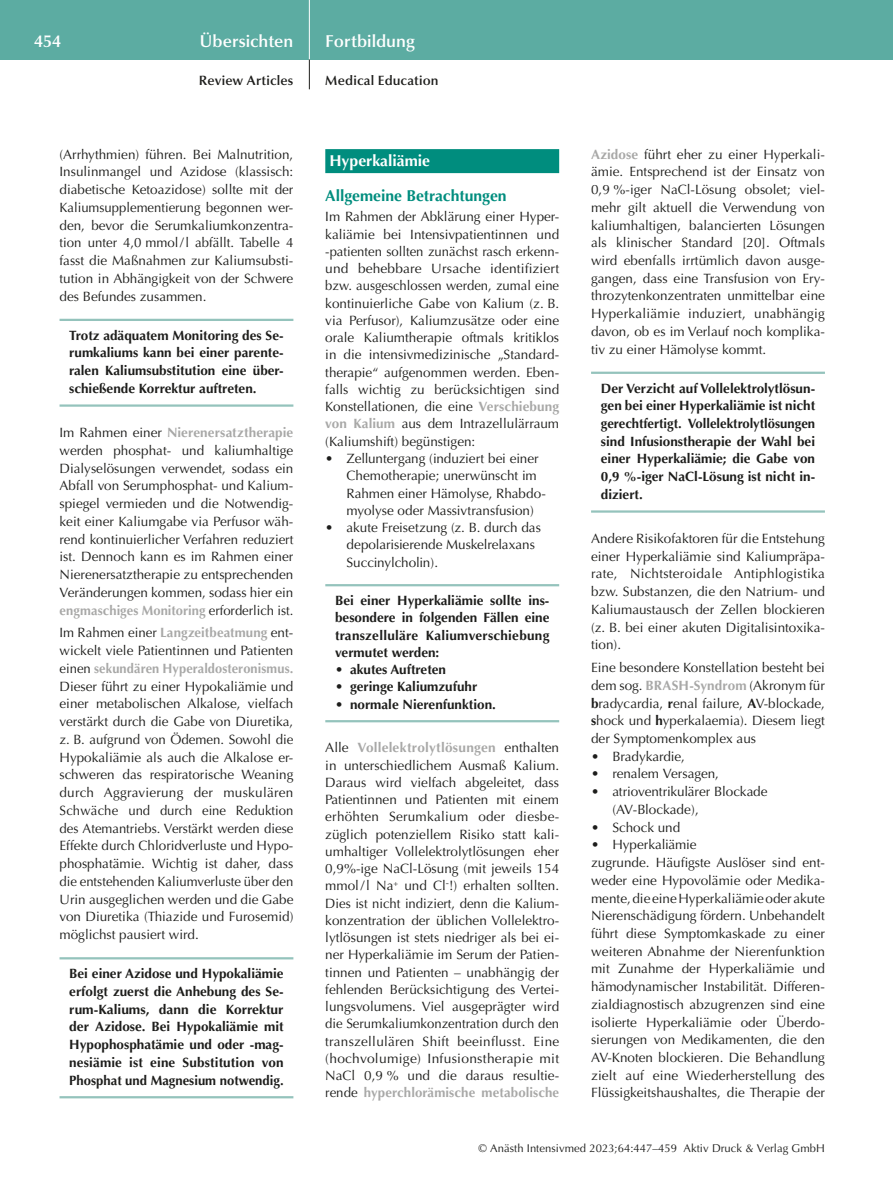
<style>
.page{position:relative;width:893px;height:1191px;background:#fff}
.page>*{position:absolute;margin:0;border:0;box-sizing:border-box;transform-origin:0 0}
.t1{font:600 17.25px "Optima";color:#fff}
.t2{font:700 15.75px "Optima";color:#008d7e}
.t3{font:700 15.75px "Optima";color:#fff}
.t4{font:13.5px/17.7px "Optima";color:#1d1d1b;text-align:justify}
.t5{font:700 13.5px/17.7px "Optima";color:#1d1d1b;text-align:justify}
.t6{font:600 13.5px "Optima";letter-spacing:.01em;color:#1d1d1b}
.t7{font:11.25px "Optima";letter-spacing:.005em;color:#1d1d1b}
.s1{font-weight:700;color:#a8a8a7}
.s2{font-weight:700}
</style>
<div class="page">
<div style="left:0;top:0;width:893px;height:60px;background:#5caca2"></div>
<hr style="left:309px;top:0;width:1px;height:60px;background:#fff">
<svg style="left:309px;top:60px;width:1px;height:29px"></svg>
<hr style="left:60px;top:319px;width:233px;height:2px;background:#94c3bc">
<hr style="left:60px;top:404px;width:233px;height:3px;background:#94c3bc">
<hr style="left:60px;top:957px;width:233px;height:2px;background:#94c3bc">
<hr style="left:60px;top:1096px;width:233px;height:2px;background:#94c3bc">
<div style="left:325px;top:149px;width:234px;height:24px;background:#008d7e"></div>
<hr style="left:325px;top:584px;width:234px;height:2px;background:#94c3bc">
<hr style="left:325px;top:720px;width:234px;height:2px;background:#94c3bc">
<hr style="left:591px;top:372px;width:234px;height:2px;background:#94c3bc">
<hr style="left:591px;top:510px;width:234px;height:2px;background:#94c3bc">
<p class="t1" style="left:34px;top:31px;width:29px">454</p>
<p class="t1" style="left:200px;top:31px;width:95px">Übersichten</p>
<p class="t1" style="left:325px;top:31px;width:91px">Fortbildung</p>
<p class="t6" style="left:199px;top:73px;width:96px">Review Articles</p>
<p class="t6" style="left:325px;top:73px;width:115px">Medical Education</p>
<p class="t4" style="left:60px;top:145px;width:235px">(Arrhythmien) führen. Bei Malnutrition, Insulinmangel und Azidose (klassisch: diabetische Ketoazidose) sollte mit der Kaliumsupplementierung begonnen wer&shy;den, bevor die Serumkaliumkonzentra&shy;tion unter 4,0 mmol/l abfällt. Tabelle 4 fasst die Maßnahmen zur Kaliumsubsti&shy;tution in Abhängigkeit von der Schwere des Befundes zusammen.</p>
<p class="t5" style="left:69px;top:326px;width:216px">Trotz adäquatem Monitoring des Se&shy;rumkaliums kann bei einer parente&shy;ralen Kaliumsubstitution eine über&shy;schießende Korrektur auftreten.</p>
<p class="t4" style="left:60px;top:424px;width:235px">Im Rahmen einer <span class="s1">Nierenersatztherapie </span>werden phosphat- und kaliumhaltige Dialyselösungen verwendet, sodass ein Abfall von Serumphosphat- und Kalium&shy;spiegel vermieden und die Notwendig&shy;keit einer Kaliumgabe via Perfusor wäh&shy;rend kontinuierlicher Verfahren reduziert ist. Dennoch kann es im Rahmen einer Nierenersatztherapie zu entsprechenden Veränderungen kommen, sodass hier ein <span class="s1">engmaschiges Monitoring</span> erforderlich ist.</p>
<p class="t4" style="left:60px;top:624px;width:235px">Im Rahmen einer <span class="s1">Langzeitbeatmung</span> ent&shy;wickelt viele Patientinnen und Patienten einen <span class="s1">sekundären Hyperaldosteronismus.<br></span>Dieser führt zu einer Hypokaliämie und einer metabolischen Alkalose, vielfach verstärkt durch die Gabe von Diuretika, z. B. aufgrund von Ödemen. Sowohl die Hypokaliämie als auch die Alkalose er&shy;schweren das respiratorische Weaning durch Aggravierung der muskulären Schwäche und durch eine Reduktion des Atemantriebs. Verstärkt werden diese Effekte durch Chloridverluste und Hypo&shy;phosphatämie. Wichtig ist daher, dass die entstehenden Kaliumverluste über den Urin ausgeglichen werden und die Gabe von Diuretika (Thiazide und Furosemid) möglichst pausiert wird.</p>
<p class="t5" style="left:69px;top:965px;width:216px">Bei einer Azidose und Hypokaliämie erfolgt zuerst die Anhebung des Se&shy;rum-Kaliums, dann die Korrektur der Azidose. Bei Hypokaliämie mit Hypophosphatämie und oder -mag&shy;nesiämie ist eine Substitution von Phosphat und Magnesium notwendig.</p>
<p class="t3" style="left:330px;top:152px;width:102px">Hyperkaliämie</p>
<p class="t2" style="left:325px;top:187px;width:183px">Allgemeine Betrachtungen</p>
<p class="t4" style="left:325px;top:208px;width:235px;line-height:17.2px">Im Rahmen der Abklärung einer Hyper&shy;kaliämie bei Intensivpatientinnen und -patienten sollten zunächst rasch erkenn&shy;und behebbare Ursache identifiziert bzw. ausgeschlossen werden, zumal eine kontinuierliche Gabe von Kalium (z. B. via Perfusor), Kaliumzusätze oder eine orale Kaliumtherapie oftmals kritiklos in die intensivmedizinische „Standard&shy;therapie“ aufgenommen werden. Eben&shy;falls wichtig zu berücksichtigen sind Konstellationen, die eine <span class="s1">Verschiebung von Kalium</span> aus dem Intrazellulärraum (Kaliumshift) begünstigen:</p>
<p class="t4" style="left:347px;top:450px;width:201px;line-height:17.2px;text-align:left;text-indent:-21px">• Zelluntergang (induziert bei einer Chemotherapie; unerwünscht im Rahmen einer Hämolyse, Rhabdo&shy;myolyse oder Massivtransfusion)</p>
<p class="t4" style="left:347px;top:519px;width:196px;line-height:17.2px;text-align:left;text-indent:-21px">• akute Freisetzung (z. B. durch das depolarisierende Muskelrelaxans<br>Succinylcholin).</p>
<p class="t5" style="left:335px;top:592px;width:216px;line-height:17.2px">Bei einer Hyperkaliämie sollte ins&shy;besondere in folgenden Fällen eine transzelluläre Kaliumverschiebung vermutet werden:</p>
<p class="t5" style="left:335px;top:661px;width:113px">• akutes Auftreten</p>
<p class="t5" style="left:335px;top:678px;width:144px">• geringe Kaliumzufuhr</p>
<p class="t5" style="left:335px;top:695px;width:162px">• normale Nierenfunktion.</p>
<p class="t4" style="left:325px;top:739px;width:235px;line-height:17.2px">Alle <span class="s1">Vollelektrolytlösungen</span> enthalten in unterschiedlichem Ausmaß Kalium.<br>Daraus wird vielfach abgeleitet, dass Patientinnen und Patienten mit einem erhöhten Serumkalium oder diesbe&shy;züglich potenziellem Risiko statt kali&shy;umhaltiger Vollelektrolytlösungen eher 0,9%-ige NaCl-Lösung (mit jeweils 154 mmol/l Na<sup>+</sup> und Cl<sup>-</sup>!) erhalten sollten.<br>Dies ist nicht indiziert, denn die Kalium&shy;konzentration der üblichen Vollelektro&shy;lytlösungen ist stets niedriger als bei ei&shy;ner Hyperkaliämie im Serum der Patien&shy;tinnen und Patienten – unabhängig der fehlenden Berücksichtigung des Vertei&shy;lungsvolumens. Viel ausgeprägter wird die Serumkaliumkonzentration durch den transzellulären Shift beeinflusst. Eine (hochvolumige) Infusionstherapie mit NaCl 0,9 % und die daraus resultie&shy;rende <span class="s1">hyperchlorämische metabolische</span></p>
<p class="t4" style="left:591px;top:145px;width:235px"><span class="s1">Azidose</span> führt eher zu einer Hyperkali&shy;ämie. Entsprechend ist der Einsatz von 0,9 %-iger NaCl-Lösung obsolet; viel&shy;mehr gilt aktuell die Verwendung von kaliumhaltigen, balancierten Lösungen als klinischer Standard [20]. Oftmals wird ebenfalls irrtümlich davon ausge&shy;gangen, dass eine Transfusion von Ery&shy;throzytenkonzentraten unmittelbar eine Hyperkaliämie induziert, unabhängig davon, ob es im Verlauf noch komplika&shy;tiv zu einer Hämolyse kommt.</p>
<p class="t5" style="left:601px;top:379px;width:216px">Der Verzicht auf Vollelektrolytlösun&shy;gen bei einer Hyperkaliämie ist nicht gerechtfertigt. Vollelektrolytlösungen sind Infusionstherapie der Wahl bei einer Hyperkaliämie; die Gabe von 0,9 %-iger NaCl-Lösung ist nicht in&shy;diziert.</p>
<p class="t4" style="left:591px;top:530px;width:235px">Andere Risikofaktoren für die Entstehung einer Hyperkaliämie sind Kaliumpräpa&shy;rate, Nichtsteroidale Antiphlogistika bzw. Substanzen, die den Natrium- und Kaliumaustausch der Zellen blockieren (z. B. bei einer akuten Digitalisintoxika&shy;tion).</p>
<p class="t4" style="left:591px;top:659px;width:235px">Eine besondere Konstellation besteht bei dem sog. <span class="s1">BRASH-Syndrom</span> (Akronym für <span class="s2">b</span>radycardia, <span class="s2">r</span>enal failure, <span class="s2">A</span>V-blockade, <span class="s2">s</span>hock und <span class="s2">h</span>yperkalaemia). Diesem liegt der Symptomenkomplex aus</p>
<p class="t4" style="left:591px;top:747px;width:95px">• Bradykardie,</p>
<p class="t4" style="left:591px;top:765px;width:129px">• renalem Versagen,</p>
<p class="t4" style="left:612px;top:783px;width:157px;text-indent:-21px">• atrioventrikulärer Blockade (AV-Blockade),</p>
<p class="t4" style="left:591px;top:818px;width:91px">• Schock und</p>
<p class="t4" style="left:591px;top:836px;width:235px;text-align:left">• Hyperkaliämie<br>zugrunde. Häufigste Auslöser sind ent&shy;weder eine Hypovolämie oder Medika&shy;mente, die eine Hyperkaliämie oder akute Nierenschädigung fördern. Unbehandelt führt diese Symptomkaskade zu einer weiteren Abnahme der Nierenfunktion mit Zunahme der Hyperkaliämie und hämodynamischer Instabilität. Differen&shy;zialdiagnostisch abzugrenzen sind eine isolierte Hyperkaliämie oder Überdo&shy;sierungen von Medikamenten, die den AV-Knoten blockieren. Die Behandlung zielt auf eine Wiederherstellung des Flüssigkeitshaushaltes, die Therapie der</p>
<p class="t7" style="left:478px;top:1142px;width:348px">© Anästh Intensivmed 2023;64:447–459 Aktiv Druck &amp; Verlag GmbH</p>
</div>
